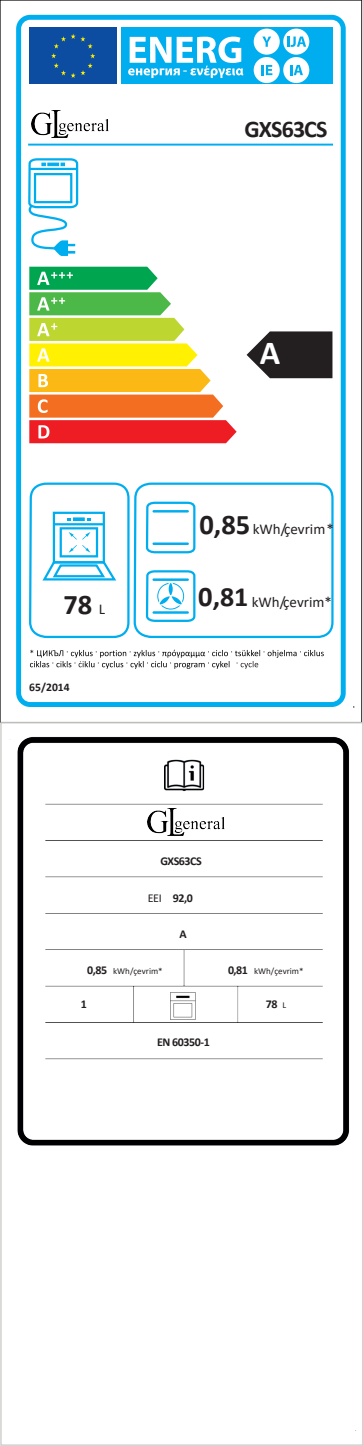
<style>
.page{position:relative;width:363px;height:1446px;background:#fff}
.page>*{position:absolute;margin:0;border:0;box-sizing:border-box;transform-origin:0 0}
.t1{font:700 33.75px "Calibri";color:#fff}
.t2{font:700 28.5px "Calibri";color:#231f20}
.t3{font:700 24px "Calibri";letter-spacing:-.035em;color:#231f20}
.t4{font:15.75px "Calibri";color:#fff}
.t5{font:15px "Calibri";color:#231f20}
.t6{font:700 12px "Calibri";letter-spacing:-.035em;color:#231f20}
.t7{font:700 11.55px "Calibri";color:#231f20}
.t8{font:9px "Calibri";color:#231f20}
.s1{font-weight:400;font-size:15px}
.s2{font-weight:700;font-size:28.5px}
.s3{font-weight:700;font-size:27.9px}
.s4{font-weight:400}
</style>
<div class="page">
<svg style="left:16px;top:15px;width:330px;height:692px"></svg>
<hr style="left:28px;top:144px;width:305px;height:2px;background:#00aeef">
<svg style="left:29px;top:267px;width:208px;height:176px"></svg>
<svg style="left:28px;top:481px;width:103px;height:158px"></svg>
<svg style="left:132px;top:481px;width:203px;height:158px"></svg>
<svg style="left:145px;top:500px;width:52px;height:54px"></svg>
<svg style="left:145px;top:569px;width:52px;height:54px"></svg>
<svg style="left:26px;top:157px;width:53px;height:99px"></svg>
<div style="left:121px;top:28px;width:211px;height:56px;background:#00aeef"></div>
<div style="left:29px;top:28px;width:88px;height:56px;background:#0d4da1"></div>
<svg style="left:51px;top:34px;width:44px;height:44px"></svg>
<div style="left:254px;top:29px;width:26px;height:26px;background:#fff;border-radius:50%"></div>
<div style="left:254px;top:57px;width:26px;height:26px;background:#fff;border-radius:50%"></div>
<div style="left:283px;top:29px;width:26px;height:26px;background:#fff;border-radius:50%"></div>
<div style="left:283px;top:57px;width:26px;height:26px;background:#fff;border-radius:50%"></div>
<svg style="left:262px;top:37px;width:9px;height:10px"></svg>
<svg style="left:262px;top:65px;width:10px;height:10px"></svg>
<svg style="left:290px;top:65px;width:13px;height:10px"></svg>
<svg style="left:287px;top:37px;width:19px;height:10px"></svg>
<svg style="left:128px;top:37px;width:115px;height:41px"></svg>
<svg style="left:247px;top:331px;width:85px;height:47px;background:#413e3f"></svg>
<svg style="left:30px;top:650px;width:294px;height:19px"></svg>
<img style="left:0;top:722px;width:363px;height:724px">
<img style="left:171px;top:993px;width:25px;height:26px">
<img style="left:32px;top:110px;width:77px;height:28px">
<img style="left:147px;top:808px;width:77px;height:27px">
<h3 class="t4" style="left:183px;top:59px;width:6px">-</h3>
<h3 class="t3" style="left:244px;top:112px;width:85px">GXS63CS</h3>
<h2 class="t2" style="left:63px;top:585px;width:43px">78 <span class="s1">L</span></h2>
<p class="t7" style="left:29px;top:678px;width:42px">65/2014</p>
<h1 class="t1" style="left:260px;top:329px;width:22px">A</h1>
<p class="t5" style="left:200px;top:519px;width:136px"><span class="s2">0,85</span> kWh/çevrim*</p>
<p class="t5" style="left:198px;top:591px;width:135px"><span class="s2">0,</span><span class="s3">81</span> kWh/çevrim*</p>
<p class="t6" style="left:160px;top:852px;width:43px">GXS63CS</p>
<p class="t6" style="left:148px;top:889px;width:47px"><span class="s4">EEI</span> 92,0</p>
<p class="t6" style="left:180px;top:925px;width:9px">A</p>
<p class="t8" style="left:113px;top:965px;width:51px">kWh/çevrim*</p>
<p class="t6" style="left:228px;top:962px;width:22px">0,81</p>
<p class="t6" style="left:87px;top:962px;width:22px">0,85</p>
<p class="t8" style="left:254px;top:965px;width:51px">kWh/çevrim*</p>
<p class="t6" style="left:81px;top:995px;width:8px">1</p>
<p class="t6" style="left:266px;top:995px;width:13px">78</p>
<p class="t6" style="left:157px;top:1034px;width:54px">EN 60350-1</p>
<p class="t8" style="left:282px;top:999px;width:5px">L</p>
</div>
